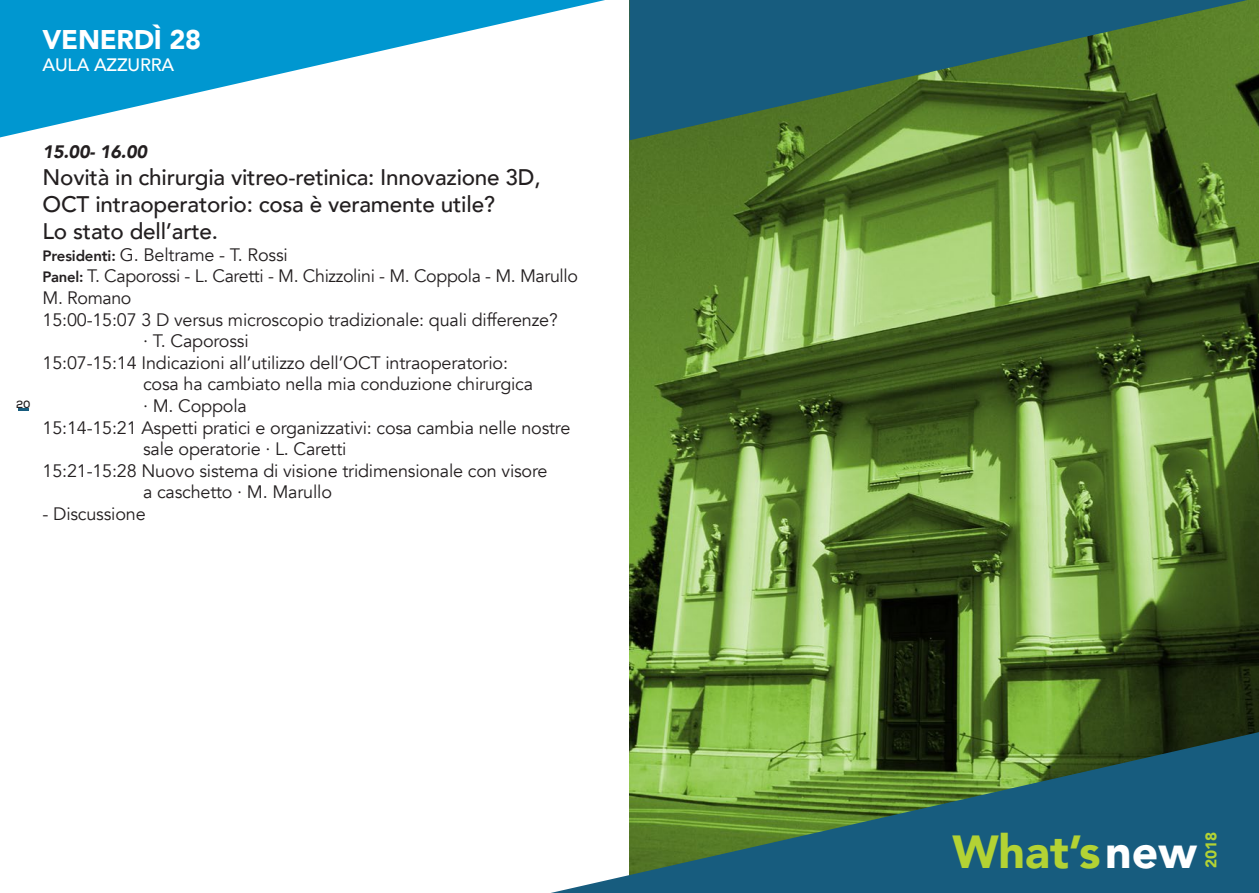
<style>
.page{position:relative;width:1259px;height:893px;background:#fff}
.page>*{position:absolute;margin:0;border:0;box-sizing:border-box;transform-origin:0 0}
.t1{font:900 46.35px "Avenir";color:#b3d234}
.t2{font:900 27px "Avenir";letter-spacing:-.01em;color:#fff}
.t3{font:500 22.5px/27px "Avenir";letter-spacing:-.01em;color:#231f20}
.t4{font:18px/21.6px "Avenir";letter-spacing:-.01em;color:#231f20}
.t5{font:italic 900 18px "Avenir";letter-spacing:-.01em;color:#231f20}
.t6{font:500 18px "Avenir";letter-spacing:-.01em;color:#fff}
.t7{font:900 15.45px "Avenir";color:#b3d234}
.t8{font:700 10.5px "Nexa";color:#231f20}
.s1{font-weight:800;font-size:15px}
.s2{color:#fff}
</style>
<div class="page">
<svg style="left:18px;top:409px;width:10px;height:2px"></svg>
<img style="left:630px;top:0;width:629px;height:732px">
<svg style="left:0;top:0;width:605px;height:137px;fill:#0097d0"></svg>
<svg style="left:551px;top:732px;width:708px;height:161px;background:#4f806f"></svg>
<svg style="left:629px;top:0;width:618px;height:140px;background:#346752"></svg>
<p class="t2" style="left:43px;top:17px;width:160px">VENERDÌ 28</p>
<p class="t6" style="left:43px;top:49px;width:133px">AULA AZZURRA</p>
<p class="t8" style="left:16px;top:397px;width:16px">20</p>
<p class="t5" style="left:43px;top:137px;width:106px">15.00- 16.00</p>
<p class="t3" style="left:43px;top:163px;width:499px">Novità in chirurgia vitreo-retinica: Innovazione 3D,<br>OCT intraoperatorio: cosa è veramente utile?</p>
<p class="t3" style="left:43px;top:217px;width:177px">Lo stato dell’arte.</p>
<p class="t4" style="left:43px;top:244px;width:247px"><span class="s1">Presidenti:</span> G. Beltrame - T. Rossi</p>
<p class="t4" style="left:43px;top:266px;width:537px"><span class="s1">Panel:</span> T. Caporossi - L. Caretti - M. Chizzolini - M. Coppola - M. Marullo<br>M. Romano</p>
<p class="t4" style="left:43px;top:309px;width:517px">15:00-15:07 3 D versus microscopio tradizionale: quali differenze?</p>
<p class="t4" style="left:143px;top:331px;width:107px">· T. Caporossi</p>
<p class="t4" style="left:43px;top:352px;width:467px">15:07-15:14 Indicazioni all’utilizzo dell’OCT intraoperatorio:</p>
<p class="t4" style="left:143px;top:374px;width:391px">cosa ha cambiato nella mia conduzione chirurgica</p>
<p class="t4" style="left:143px;top:395px;width:105px">· M. Coppola</p>
<p class="t4" style="left:43px;top:417px;width:529px">15:14-15:21 Aspetti pratici e organizzativi: cosa cambia nelle nostre</p>
<p class="t4" style="left:143px;top:439px;width:205px">sale operatorie · L. Caretti</p>
<p class="t4" style="left:43px;top:460px;width:506px">15:21-15:28 Nuovo sistema di visione tridimensionale con visore</p>
<p class="t4" style="left:143px;top:482px;width:190px">a caschetto · M. Marullo</p>
<p class="t4" style="left:43px;top:503px;width:105px">- Discussione</p>
<p class="t1" style="left:952px;top:812px;width:246px">What’s<span class="s2">new</span></p>
<p class="t7" style="left:1197px;top:868px;width:38px;rotate:-90deg">2018</p>
</div>
